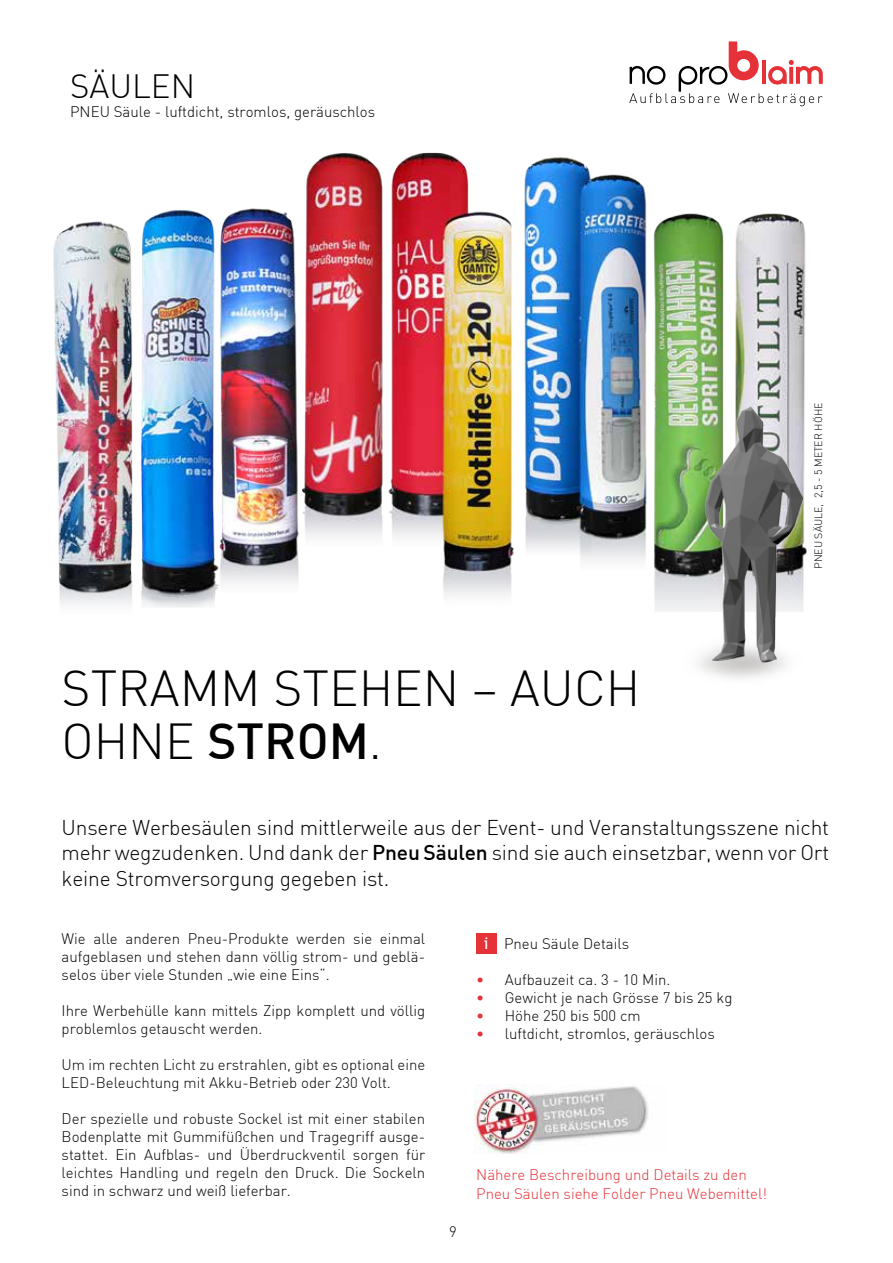
<style>
.page{position:relative;width:893px;height:1263px;background:#fff}
.page>*{position:absolute;margin:0;border:0;box-sizing:border-box;transform-origin:0 0}
.t1{font:300 49.5px/52.5px "DIN";color:#000}
.t2{font:300 33px "DIN";color:#000}
.t3{font:300 21px/25.2px "DIN";letter-spacing:-.01em;color:#000;text-align:justify}
.t4{font:300 15px/18px "DIN";color:#000;text-align:justify}
.t5{font:300 15px/18px "DIN";color:#e53138}
.t6{font:300 10.5px "DIN";color:#000}
.s1{font-weight:500}
.s2{font-family:"Trebuchet MS";font-weight:400;font-size:16.5px;color:#fff}
.s3{color:#e53138}
</style>
<div class="page">
<svg style="left:629px;top:41px;width:194px;height:65px"></svg>
<div style="left:476px;top:934px;width:20px;height:20px;background:#e53138"></div>
<img style="left:53px;top:152px;width:753px;height:459px">
<img style="left:676px;top:375px;width:131px;height:304px">
<img style="left:474px;top:1084px;width:174px;height:70px">
<h2 class="t2" style="left:70px;top:66px;width:126px">SÄULEN</h2>
<p class="t4" style="left:70px;top:102px;width:307px">PNEU Säule - luftdicht, stromlos, geräuschlos</p>
<h1 class="t1" style="left:62px;top:662px;width:125px">Stramm</h1>
<h1 class="t1" style="left:62px;top:662px;width:580px;text-indent:212px">stehen – auch ohne <span class="s1">STROM</span>.</h1>
<p class="t6" style="left:812px;top:569px;width:166px;rotate:-90deg">pneu säule, 2,5 - 5 meter höhe</p>
<h3 class="t3" style="left:62px;top:815px;width:769px">Unsere Werbesäulen sind mittlerweile aus der Event- und Veranstaltungsszene nicht mehr wegzudenken. Und dank der <span class="s1">Pneu Säulen</span> sind sie auch einsetzbar, wenn vor Ort keine Stromversorgung gegeben ist.</h3>
<p class="t4" style="left:62px;top:930px;width:365px">Wie alle anderen Pneu-Produkte werden sie einmal aufgeblasen und stehen dann völlig strom- und geblä&shy;selos über viele Stunden „wie eine Eins“.</p>
<p class="t4" style="left:62px;top:1002px;width:365px">I hre Werbehülle kann mittels Zipp komplett und völlig problemlos getauscht werden.</p>
<p class="t4" style="left:62px;top:1056px;width:365px">Um im rechten Licht zu erstrahlen, gibt es optional eine<br>LED-Beleuchtung mit Akku-Betrieb oder 230 Volt.</p>
<p class="t4" style="left:62px;top:1110px;width:365px">Der spezielle und robuste Sockel ist mit einer stabilen Bodenplatte mit Gummifüßchen und Tragegriff ausge&shy;stattet. Ein Aufblas- und Überdruckventil sorgen für leichtes Handling und regeln den Druck. Die Sockeln sind in schwarz und weiß lieferbar.</p>
<p class="t4" style="left:484px;top:934px;width:147px"><span class="s2">i</span> Pneu Säule Details</p>
<p class="t4" style="left:476px;top:970px;width:196px"><span class="s3">•</span> Aufbauzeit ca. 3 - 10 Min.</p>
<p class="t4" style="left:476px;top:988px;width:258px"><span class="s3">•</span> Gewicht je nach G rösse 7 bis 25 kg</p>
<p class="t4" style="left:476px;top:1006px;width:166px"><span class="s3">•</span> H öhe 250 bis 500 cm</p>
<p class="t4" style="left:476px;top:1024px;width:240px"><span class="s3">•</span> luftdicht, stromlos, geräuschlos</p>
<p class="t4" style="left:449px;top:1223px;width:9px">9</p>
<p class="t5" style="left:476px;top:1166px;width:292px">Nähere Beschreibung und Details zu den<br>Pneu Säulen siehe Folder Pneu Webemittel!</p>
</div>
